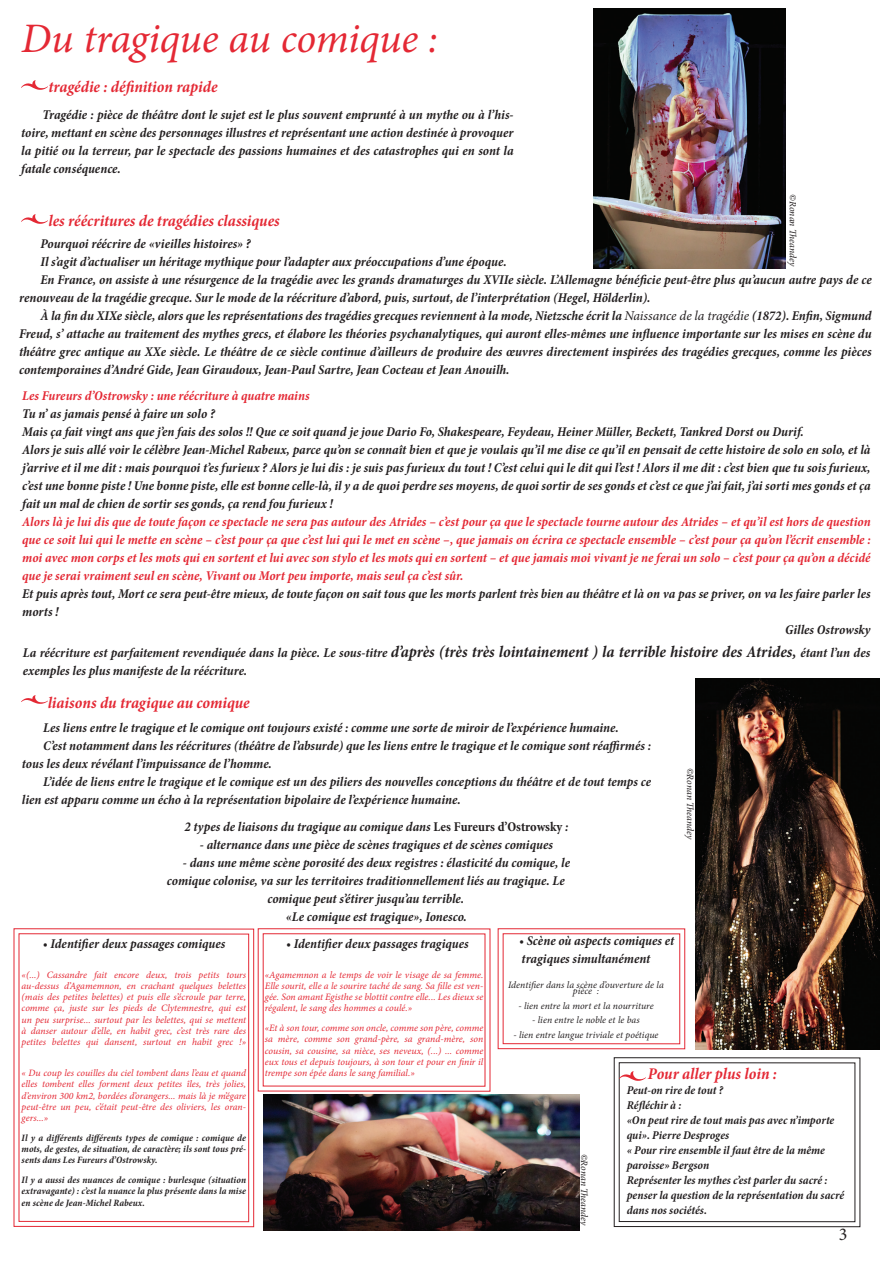
<style>
.page{position:relative;width:893px;height:1263px;background:#fff}
.page>*{position:absolute;margin:0;border:0;box-sizing:border-box;transform-origin:0 0}
.t1{font:italic 42px "Minion Pro";letter-spacing:-.01em;color:#e42834}
.t2{font:18px "Minion Pro";color:#231f20}
.t3{font:italic 700 condensed 16.5px "Minion Pro";color:#e42834}
.t4{font:italic 700 condensed 13.5px/18px "Minion Pro";letter-spacing:-.005em;color:#231f20}
.t5{font:italic 700 condensed 13.5px/18px "Minion Pro";letter-spacing:-.005em;color:#e42834;text-align:justify}
.t6{font:italic 700 condensed 12px/15px "Minion Pro";color:#231f20}
.t7{font:italic 9.75px/11.2px "Minion Pro";color:#e42834;text-align:justify}
.t8{font:italic 700 condensed 9.75px/11.2px "Minion Pro";letter-spacing:.005em;color:#231f20;text-align:justify}
.t9{font:italic 9.75px "Minion Pro";letter-spacing:.005em;color:#231f20}
.s1{font-weight:400;font-stretch:normal}
.s2{font-size:16.5px}
.s3{font-style:normal}
</style>
<div class="page">
<img style="left:21px;top:80px;width:26px;height:9px">
<img style="left:21px;top:214px;width:26px;height:9px">
<img style="left:22px;top:695px;width:26px;height:9px">
<svg style="left:13px;top:928px;width:242px;height:300px"></svg>
<svg style="left:18px;top:933px;width:232px;height:290px"></svg>
<svg style="left:613px;top:1057px;width:248px;height:171px"></svg>
<svg style="left:497px;top:928px;width:189px;height:122px"></svg>
<img style="left:695px;top:678px;width:184px;height:371px">
<img style="left:264px;top:1094px;width:315px;height:136px">
<svg style="left:257px;top:928px;width:234px;height:164px"></svg>
<img style="left:620px;top:1071px;width:26px;height:9px">
<img style="left:594px;top:9px;width:192px;height:259px">
<h1 class="t1" style="left:21px;top:10px;width:418px">Du tragique au comique :</h1>
<p class="t3" style="left:48px;top:76px;width:171px">tragédie : définition rapide</p>
<p class="t4" style="left:21px;top:106px;width:494px;text-align:justify;text-indent:21px">Tragédie : pièce de théâtre dont le sujet est le plus souvent emprunté à un mythe ou à l’his&shy;toire, mettant en scène des personnages illustres et représentant une action destinée à provoquer la pitié ou la terreur, par le spectacle des passions humaines et des catastrophes qui en sont la fatale conséquence.</p>
<p class="t3" style="left:48px;top:210px;width:233px">les réécritures de tragédies classiques</p>
<p class="t4" style="left:40px;top:235px;width:212px">Pourquoi réécrire de «vieilles histoires» ?</p>
<p class="t4" style="left:40px;top:253px;width:468px">Il s’agit d’actualiser un héritage mythique pour l’adapter aux préoccupations d’une époque.</p>
<p class="t4" style="left:40px;top:271px;width:833px">En France, on assiste à une résurgence de la tragédie avec les grands dramaturges du XVIIe siècle. L’Allemagne bénéficie peut-être plus qu’aucun autre pays de ce</p>
<p class="t4" style="left:19px;top:289px;width:633px">renouveau de la tragédie grecque. Sur le mode de la réécriture d’abord, puis, surtout, de l’interprétation (Hegel, Hölderlin).</p>
<p class="t4" style="left:40px;top:307px;width:833px">À la fin du XIXe siècle, alors que les représentations des tragédies grecques reviennent à la mode, Nietzsche écrit la <span class="s1">Naissance de la tragédie</span> (1872). Enfin, Sigmund</p>
<p class="t4" style="left:19px;top:325px;width:854px">Freud, s’ attache au traitement des mythes grecs, et élabore les théories psychanalytiques, qui auront elles-mêmes une influence importante sur les mises en scène du</p>
<p class="t4" style="left:19px;top:343px;width:854px">théâtre grec antique au XXe siècle. Le théâtre de ce siècle continue d’ailleurs de produire des œuvres directement inspirées des tragédies grecques, comme les pièces</p>
<p class="t4" style="left:19px;top:361px;width:492px">contemporaines d’André Gide, Jean Giraudoux, Jean-Paul Sartre, Jean Cocteau et Jean Anouilh.</p>
<p class="t5" style="left:22px;top:386px;width:289px">Les Fureurs d’Ostrowsky : une réécriture à quatre mains</p>
<p class="t4" style="left:22px;top:404px;width:850px">Tu n’ as jamais pensé à faire un solo ?<br>Mais ça fait vingt ans que j’en fais des solos !! Que ce soit quand je joue Dario Fo, Shakespeare, Feydeau, Heiner Müller, Beckett, Tankred Dorst ou Durif.<br>Alors je suis allé voir le célèbre Jean-Michel Rabeux, parce qu’on se connaît bien et que je voulais qu’il me dise ce qu’il en pensait de cette histoire de solo en solo, et là j’arrive et il me dit : mais pourquoi t’es furieux ? Alors je lui dis : je suis pas furieux du tout ! C’est celui qui le dit qui l’est ! Alors il me dit : c’est bien que tu sois furieux, c’est une bonne piste ! Une bonne piste, elle est bonne celle-là, il y a de quoi perdre ses moyens, de quoi sortir de ses gonds et c’est ce que j’ai fait, j’ai sorti mes gonds et ça fait un mal de chien de sortir ses gonds, ça rend fou furieux !</p>
<p class="t5" style="left:22px;top:512px;width:850px">Alors là je lui dis que de toute façon ce spectacle ne sera pas autour des Atrides – c’est pour ça que le spectacle tourne autour des Atrides – et qu’il est hors de question que ce soit lui qui le mette en scène – c’est pour ça que c’est lui qui le met en scène –, que jamais on écrira ce spectacle ensemble – c’est pour ça qu’on l’écrit ensemble : moi avec mon corps et les mots qui en sortent et lui avec son stylo et les mots qui en sortent – et que jamais moi vivant je ne ferai un solo – c’est pour ça qu’on a décidé que je serai vraiment seul en scène, Vivant ou Mort peu importe, mais seul ça c’est sûr.</p>
<p class="t4" style="left:22px;top:584px;width:850px">Et puis après tout, Mort ce sera peut-être mieux, de toute façon on sait tous que les morts parlent très bien au théâtre et là on va pas se priver, on va les faire parler les</p>
<p class="t4" style="left:22px;top:602px;width:38px">morts !</p>
<p class="t4" style="left:785px;top:620px;width:87px">Gilles Ostrowsky</p>
<p class="t4" style="left:23px;top:644px;width:849px">La réécriture est parfaitement revendiquée dans la pièce. Le sous-titre <span class="s2">d’après (très très lointainement ) la terrible histoire des Atrides,</span> étant l’un des exemples les plus manifeste de la réécriture.</p>
<p class="t3" style="left:48px;top:691px;width:203px">liaisons du tragique au comique</p>
<p class="t4" style="left:43px;top:718px;width:577px">Les liens entre le tragique et le comique ont toujours existé : comme une sorte de miroir de l’expérience humaine.</p>
<p class="t4" style="left:43px;top:736px;width:609px">C’est notamment dans les réécritures (théâtre de l’absurde) que les liens entre le tragique et le comique sont réaffirmés :</p>
<p class="t4" style="left:22px;top:754px;width:251px">tous les deux révélant l’impuissance de l’homme.</p>
<p class="t4" style="left:43px;top:772px;width:609px">L’idée de liens entre le tragique et le comique est un des piliers des nouvelles conceptions du théâtre et de tout temps ce</p>
<p class="t4" style="left:22px;top:790px;width:440px">lien est apparu comme un écho à la représentation bipolaire de l’expérience humaine.</p>
<p class="t4" style="left:184px;top:817px;width:386px">2 types de liaisons du tragique au comique dans <span class="s3">Les Fureurs d’Ostrowsky</span> :</p>
<p class="t4" style="left:200px;top:835px;width:354px">- alternance dans une pièce de scènes tragiques et de scènes comiques</p>
<p class="t4" style="left:183px;top:853px;width:388px">- dans une même scène porosité des deux registres : élasticité du comique, le</p>
<p class="t4" style="left:167px;top:871px;width:399px">comique colonise, va sur les territoires traditionnellement liés au tragique. Le</p>
<p class="t4" style="left:267px;top:889px;width:198px">comique peut s’étirer jusqu’au terrible.</p>
<p class="t4" style="left:286px;top:907px;width:182px">«Le comique est tragique», Ionesco.</p>
<p class="t4" style="left:43px;top:935px;width:184px">• Identifier deux passages comiques</p>
<p class="t7" style="left:22px;top:969px;width:226px">«(...) Cassandre fait encore deux, trois petits tours au-dessus d’Agamemnon, en crachant quelques belettes (mais des petites belettes) et puis elle s’écroule par terre, comme ça, juste sur les pieds de Clytemnestre, qui est un peu surprise... surtout par les belettes, qui se mettent à danser autour d’elle, en habit grec, c’est très rare des petites belettes qui dansent, surtout en habit grec !»</p>
<p class="t7" style="left:22px;top:1067px;width:226px">« Du coup les couilles du ciel tombent dans l’eau et quand elles tombent elles forment deux petites îles, très jolies, d’environ 300 km2, bordées d’orangers... mais là je m’égare peut-être un peu, c’était peut-être des oliviers, les oran&shy;gers...»</p>
<p class="t8" style="left:22px;top:1132px;width:226px">Il y a différents différents types de comique : comique de mots, de gestes, de situation, de caractère; ils sont tous pré&shy;sents dans Les Fureurs d’Ostrowsky.</p>
<p class="t8" style="left:22px;top:1174px;width:226px">Il y a aussi des nuances de comique : burlesque (situation extravagante) : c’est la nuance la plus présente dans la mise en scène de Jean-Michel Rabeux.</p>
<p class="t9" style="left:800px;top:194px;width:74px;rotate:90deg">©Ronan Theandey</p>
<p class="t9" style="left:697px;top:767px;width:74px;rotate:90deg">©Ronan Theandey</p>
<p class="t4" style="left:519px;top:931px;width:157px">• Scène où aspects comiques et tragiques simultanément</p>
<p class="t9" style="left:508px;top:979px;width:157px">Identifier dans la scène d’ouverture de la</p>
<p class="t9" style="left:573px;top:985px;width:28px">pièce :</p>
<p class="t9" style="left:518px;top:999px;width:137px">- lien entre la mort et la nourriture</p>
<p class="t9" style="left:532px;top:1014px;width:109px">- lien entre le noble et le bas</p>
<p class="t9" style="left:513px;top:1028px;width:147px">- lien entre langue triviale et poétique</p>
<p class="t3" style="left:648px;top:1062px;width:130px">Pour aller plus loin :</p>
<p class="t6" style="left:627px;top:1083px;width:219px">Peut-on rire de tout ?<br>Réfléchir à :<br>«On peut rire de tout mais pas avec n’importe qui». Pierre Desproges<br>« Pour rire ensemble il faut être de la même paroisse» Bergson<br>Représenter les mythes c’est parler du sacré : penser la question de la représentation du sacré dans nos sociétés.</p>
<p class="t4" style="left:286px;top:935px;width:184px">• Identifier deux passages tragiques</p>
<p class="t7" style="left:265px;top:969px;width:220px">«Agamemnon a le temps de voir le visage de sa femme.<br>Elle sourit, elle a le sourire taché de sang. Sa fille est ven&shy;gée. Son amant Egisthe se blottit contre elle... Les dieux se régalent, le sang des hommes a coulé.»</p>
<p class="t7" style="left:265px;top:1022px;width:220px">«Et à son tour, comme son oncle, comme son père, comme sa mère, comme son grand-père, sa grand-mère, son cousin, sa cousine, sa nièce, ses neveux, (...) ... comme eux tous et depuis toujours, à son tour et pour en finir il trempe son épée dans le sang familial.»</p>
<p class="t9" style="left:591px;top:1154px;width:74px;rotate:90deg">©Ronan Theandey</p>
<h2 class="t2" style="left:839px;top:1222px;width:10px">3</h2>
</div>
